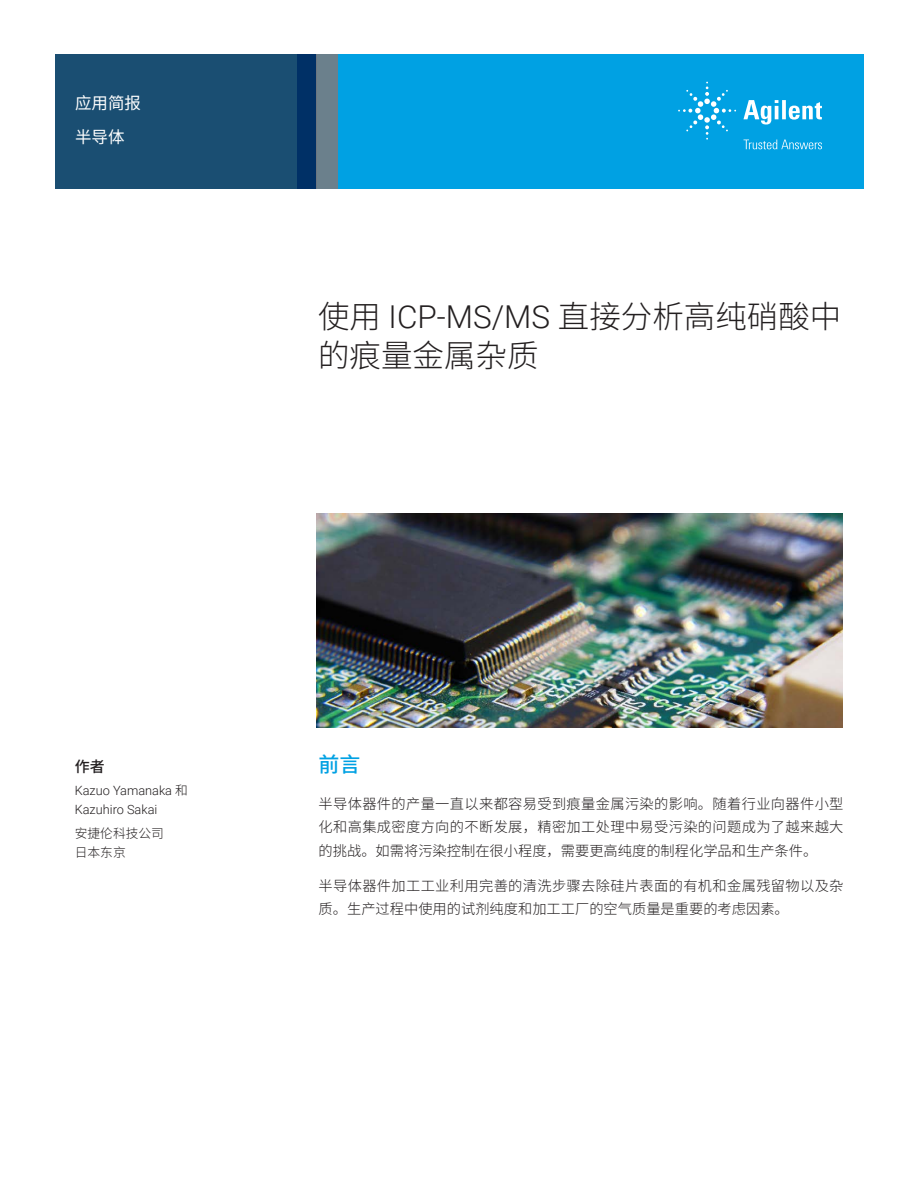
<style>
.page{position:relative;width:918px;height:1188px;background:#fff}
.page>*{position:absolute;margin:0;border:0;box-sizing:border-box;transform-origin:0 0}
.t1{font:300 31.5px/39px "Noto Sans CJ Ksc";color:#231f20}
.t2{font:500 21px "Noto Sans CJ Ksc";color:#00a1e3}
.t3{font:16.5px/33.8px "Noto Sans CJ Ksc";color:#fff}
.t4{font:500 15px "Noto Sans CJ Ksc";color:#231f20}
.t5{font:300 14.25px/23.2px "Noto Sans CJ Ksc";color:#231f20;text-align:justify}
.t6{font:300 14.25px/23.2px "Noto Sans CJ Ksc";letter-spacing:.025em;color:#231f20}
.t7{font:300 12.75px/18.8px "Roboto";color:#231f20}
.t8{font:300 12.75px/18.8px "Noto Sans CJ Ksc";color:#231f20}
.s1{font-family:"Roboto"}
.s2{font-family:"Noto Sans CJ Ksc"}
</style>
<div class="page">
<div style="left:297px;top:54px;width:567px;height:135px;background:#00a1e3"></div>
<svg style="left:55px;top:54px;width:261px;height:135px;background:#184b71"></svg>
<div style="left:316px;top:54px;width:22px;height:135px;background:#6b808c"></div>
<img style="left:316px;top:513px;width:527px;height:215px">
<svg style="left:743px;top:100px;width:79px;height:25px"></svg>
<svg style="left:678px;top:82px;width:58px;height:58px"></svg>
<svg style="left:744px;top:140px;width:78px;height:9px"></svg>
<p class="t3" style="left:75px;top:86px;width:67px">应用简报半导体</p>
<h1 class="t1" style="left:318px;top:298px;width:525px">使用 <span class="s1">ICP-MS/MS</span> 直接分析高纯硝酸中的痕量金属杂质</h1>
<p class="t4" style="left:75px;top:758px;width:31px">作者</p>
<p class="t7" style="left:75px;top:780px;width:115px">Kazuo Yamanaka <span class="s2">和<br></span>Kazuhiro Sakai</p>
<p class="t8" style="left:75px;top:825px;width:91px">安捷伦科技公司日本东京</p>
<h2 class="t2" style="left:319px;top:752px;width:43px">前言</h2>
<p class="t5" style="left:319px;top:793px;width:526px">半导体器件的产量一直以来都容易受到痕量金属污染的影响。随着行业向器件小型化和高集成密度方向的不断发展，精密加工处理中易受污染的问题成为了越来越大的挑战。如需将污染控制在很小程度，需要更高纯度的制程化学品和生产条件。</p>
<p class="t6" style="left:319px;top:874px;width:526px">半导体器件加工工业利用完善的清洗步骤去除硅片表面的有机和金属残留物以及杂质。生产过程中使用的试剂纯度和加工工厂的空气质量是重要的考虑因素。</p>
</div>
